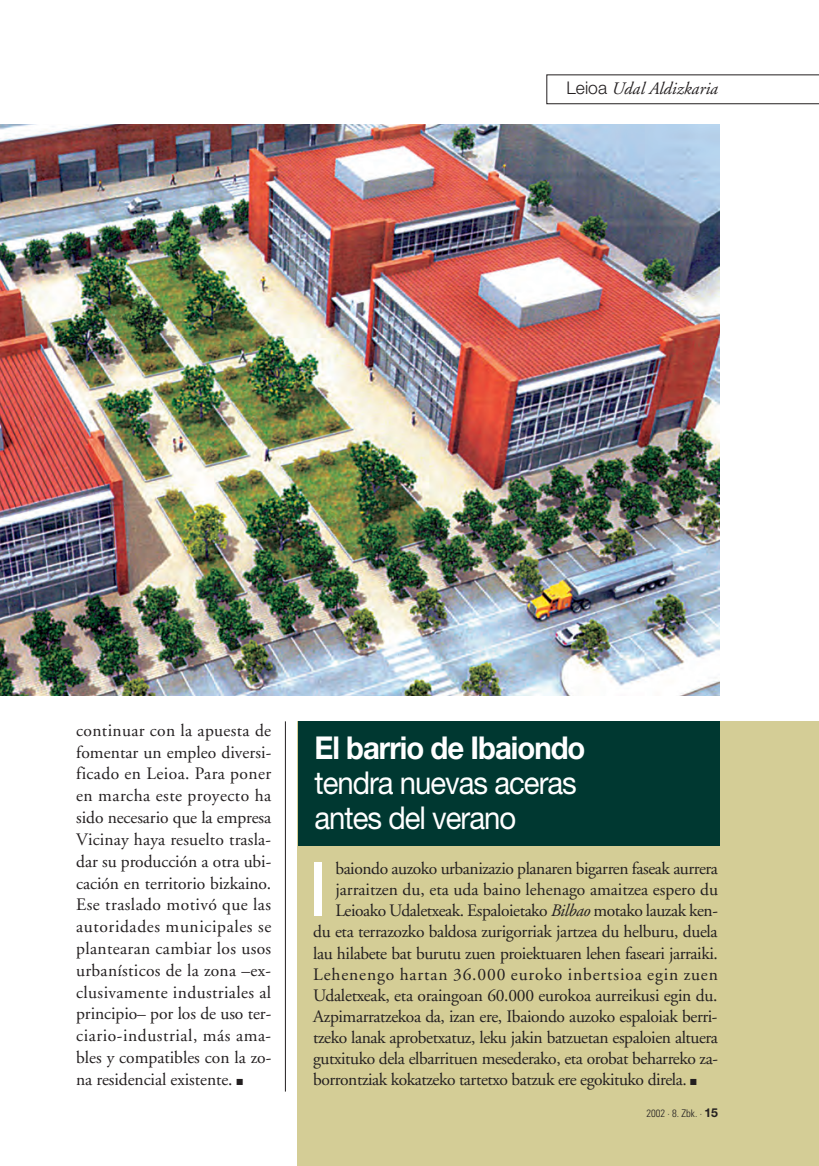
<style>
.page{position:relative;width:819px;height:1166px;background:#fff}
.page>*{position:absolute;margin:0;border:0;box-sizing:border-box;transform-origin:0 0}
.t1{font:75.08px "Helvetica Neue";color:#fff}
.t2{font:31.5px/35px "Helvetica Neue";letter-spacing:-.035em;color:#fff;scale:.93 1}
.t3{font:700 31.5px "Helvetica Neue";letter-spacing:-.035em;color:#fff;scale:.93 1}
.t4{font:17.5px/21.9px "Adobe Garamond";letter-spacing:-.02em;color:#231f20;text-align:justify}
.t5{font:17.5px "Adobe Garamond";color:#231f20}
.t6{font:17.5px "Adobe Garamond";letter-spacing:.05em;color:#231f20}
.t7{font:italic 17.5px "Adobe Garamond";color:#231f20}
.t8{font:300 condensed 10.5px "Univers";color:#231f20}
.s1{font-family:"Helvetica Neue";font-weight:300;font-style:normal}
.s2{font-style:italic}
.s3{font-family:"Helvetica Neue";font-weight:700;font-stretch:normal;font-size:12.25px}
</style>
<div class="page">
<div style="left:298px;top:721px;width:521px;height:445px;background:#d4cd96"></div>
<div style="left:298px;top:721px;width:421px;height:124px;background:#003831"></div>
<svg style="left:546px;top:74px;width:273px;height:30px"></svg>
<img style="left:0;top:124px;width:719px;height:571px">
<hr style="left:285px;top:721px;width:1px;height:370px;background:#231f20">
<p class="t7" style="left:566px;top:81px;width:153px"><span class="s1">Leioa</span> Udal Aldizkaria</p>
<p class="t4" style="left:76px;top:721px;width:197px">continuar con la apuesta de fomentar un empleo diversi&shy;ficado en Leioa. Para poner en marcha este proyecto ha sido necesario que la empresa Vicinay haya resuelto trasla&shy;dar su producción a otra ubi&shy;cación en territorio bizkaino.<br>Ese traslado motivó que las autoridades municipales se plantearan cambiar los usos urbanísticos de la zona –ex&shy;clusivamente industriales al principio– por los de uso ter&shy;ciario-industrial, más ama&shy;bles y compatibles con la zo&shy;na residencial existente. ■</p>
<h2 class="t3" style="left:314px;top:736px;width:293px">El barrio de Ibaiondo</h2>
<h2 class="t2" style="left:314px;top:768px;width:283px">tendra nuevas aceras antes del verano</h2>
<h1 class="t1" style="left:308px;top:862px;width:21px">I</h1>
<p class="t4" style="left:335px;top:859px;width:384px">baiondo auzoko urbanizazio planaren bigarren faseak aurrera</p>
<p class="t5" style="left:335px;top:883px;width:384px">jarraitzen du, eta uda baino lehenago amaitzea espero du</p>
<p class="t4" style="left:335px;top:901px;width:384px">Leioako Udaletxeak. Espaloietako <span class="s2">Bilbao</span> motako lauzak ken-</p>
<p class="t4" style="left:313px;top:922px;width:406px">du eta terrazozko baldosa zurigorriak jartzea du helburu, duela</p>
<p class="t4" style="left:313px;top:943px;width:406px">lau hilabete bat burutu zuen proiektuaren lehen faseari jarraiki.</p>
<p class="t6" style="left:313px;top:967px;width:406px">Lehenengo hartan 36.000 euroko inbertsioa egin zuen</p>
<p class="t4" style="left:313px;top:986px;width:406px">Udaletxeak, eta oraingoan 60.000 eurokoa aurreikusi egin du.</p>
<p class="t4" style="left:313px;top:1007px;width:406px">Azpimarratzekoa da, izan ere, Ibaiondo auzoko espaloiak berri -</p>
<p class="t4" style="left:313px;top:1028px;width:406px">tzeko lanak aprobetxatuz, leku jakin batzuetan espaloien altuera</p>
<p class="t4" style="left:313px;top:1049px;width:406px">gutxituko dela elbarrituen mesederako, eta orobat beharreko za-</p>
<p class="t4" style="left:313px;top:1070px;width:385px">borrontziak kokatzeko tartetxo batzuk ere egokituko direla. ■</p>
<p class="t8" style="left:646px;top:1109px;width:73px">2002 · 8. Zbk. · <span class="s3">15</span></p>
</div>
